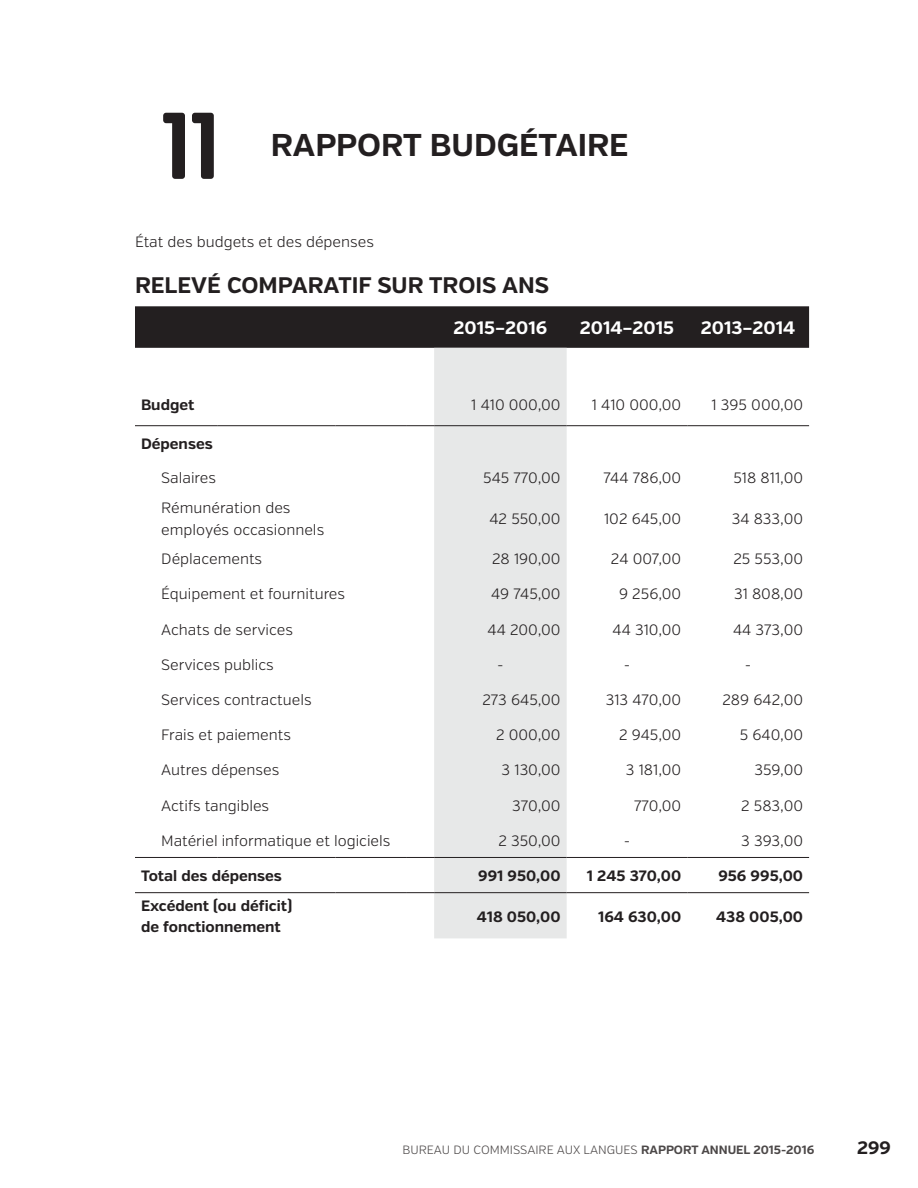
<style>
.page{position:relative;width:918px;height:1188px;background:#fff}
.page>*{position:absolute;margin:0;border:0;box-sizing:border-box;transform-origin:0 0}
.t1{font:700 94.5px "Antartida RD Ess";color:#231f20}
.Heading_1{font:700 31.5px "Verb";color:#231f20}
.Heading_2{font:700 22.5px "Verb";color:#231f20}
.Text{font:700 18px "Verb";color:#fff}
.t2{font:700 18px "Verb";color:#231f20}
.Text-2{font:300 15px/21.8px "Verb";color:#231f20}
.Text-3{font:700 15px/21.8px "Verb";color:#231f20}
.t3{font:300 12px "Verb";color:#4c4848}
.s1{font-weight:700}
</style>
<div class="page">
<div style="left:135px;top:306px;width:674px;height:42px;background:#231f20"></div>
<div style="left:434px;top:348px;width:133px;height:590px;background:#e7e8e8"></div>
<hr style="left:135px;top:425px;width:83px;height:1px;background:#231f20">
<hr style="left:218px;top:425px;width:117px;height:1px;background:#231f20">
<hr style="left:335px;top:425px;width:71px;height:1px;background:#231f20">
<svg style="left:406px;top:425px;width:28px;height:1px"></svg>
<hr style="left:434px;top:425px;width:133px;height:1px;background:#231f20">
<hr style="left:567px;top:425px;width:120px;height:1px;background:#231f20">
<hr style="left:687px;top:425px;width:122px;height:1px;background:#231f20">
<hr style="left:135px;top:857px;width:83px;height:1px;background:#231f20">
<hr style="left:218px;top:857px;width:117px;height:1px;background:#231f20">
<hr style="left:335px;top:857px;width:71px;height:1px;background:#231f20">
<svg style="left:406px;top:857px;width:28px;height:1px"></svg>
<hr style="left:434px;top:857px;width:133px;height:1px;background:#231f20">
<hr style="left:567px;top:857px;width:120px;height:1px;background:#231f20">
<hr style="left:687px;top:857px;width:122px;height:1px;background:#231f20">
<hr style="left:135px;top:892px;width:83px;height:1px;background:#231f20">
<hr style="left:218px;top:892px;width:117px;height:1px;background:#231f20">
<hr style="left:335px;top:892px;width:71px;height:1px;background:#231f20">
<svg style="left:406px;top:892px;width:28px;height:1px"></svg>
<hr style="left:434px;top:892px;width:133px;height:1px;background:#231f20">
<hr style="left:567px;top:892px;width:120px;height:1px;background:#231f20">
<hr style="left:687px;top:892px;width:122px;height:1px;background:#231f20">
<p class="t1" style="left:162px;top:94px;width:59px">11</p>
<p class="Heading_1" style="left:271px;top:126px;width:359px">RAPPORT BUDGÉTAIRE</p>
<p class="Text-2" style="left:135px;top:232px;width:240px">État des budgets et des dépenses</p>
<p class="Heading_2" style="left:135px;top:272px;width:415px">RELEVÉ COMPARATIF SUR TROIS ANS</p>
<p class="Text" style="left:454px;top:317px;width:95px">2015–2016</p>
<p class="Text" style="left:580px;top:317px;width:96px">2014–2015</p>
<p class="Text" style="left:701px;top:317px;width:96px">2013–2014</p>
<p class="Text-3" style="left:141px;top:394px;width:55px">Budget</p>
<p class="Text-2" style="left:471px;top:394px;width:91px">1 410 000,00</p>
<p class="Text-2" style="left:592px;top:394px;width:91px">1 410 000,00</p>
<p class="Text-2" style="left:712px;top:394px;width:93px">1 395 000,00</p>
<p class="Text-3" style="left:141px;top:433px;width:73px">Dépenses</p>
<p class="Text-2" style="left:161px;top:467px;width:56px">Salaires</p>
<p class="Text-2" style="left:483px;top:467px;width:79px">545 770,00</p>
<p class="Text-2" style="left:603px;top:467px;width:79px">744 786,00</p>
<p class="Text-2" style="left:733px;top:467px;width:71px">518 811,00</p>
<p class="Text-2" style="left:161px;top:497px;width:165px">Rémunération des employés occasionnels</p>
<p class="Text-2" style="left:489px;top:508px;width:73px">42 550,00</p>
<p class="Text-2" style="left:604px;top:508px;width:79px">102 645,00</p>
<p class="Text-2" style="left:732px;top:508px;width:73px">34 833,00</p>
<p class="Text-2" style="left:161px;top:548px;width:102px">Déplacements</p>
<p class="Text-2" style="left:492px;top:548px;width:70px">28 190,00</p>
<p class="Text-2" style="left:611px;top:548px;width:72px">24 007,00</p>
<p class="Text-2" style="left:733px;top:548px;width:71px">25 553,00</p>
<p class="Text-2" style="left:161px;top:584px;width:185px">Équipement et fournitures</p>
<p class="Text-2" style="left:491px;top:584px;width:71px">49 745,00</p>
<p class="Text-2" style="left:619px;top:584px;width:64px">9 256,00</p>
<p class="Text-2" style="left:734px;top:584px;width:71px">31 808,00</p>
<p class="Text-2" style="left:161px;top:619px;width:133px">Achats de services</p>
<p class="Text-2" style="left:488px;top:619px;width:75px">44 200,00</p>
<p class="Text-2" style="left:613px;top:619px;width:70px">44 310,00</p>
<p class="Text-2" style="left:733px;top:619px;width:72px">44 373,00</p>
<p class="Text-2" style="left:161px;top:654px;width:114px">Services publics</p>
<p class="Text-2" style="left:497px;top:654px;width:8px">-</p>
<p class="Text-2" style="left:624px;top:654px;width:8px">-</p>
<p class="Text-2" style="left:745px;top:654px;width:8px">-</p>
<p class="Text-2" style="left:161px;top:689px;width:152px">Services contractuels</p>
<p class="Text-2" style="left:482px;top:689px;width:80px">273 645,00</p>
<p class="Text-2" style="left:606px;top:689px;width:77px">313 470,00</p>
<p class="Text-2" style="left:722px;top:689px;width:82px">289 642,00</p>
<p class="Text-2" style="left:161px;top:724px;width:131px">Frais et paiements</p>
<p class="Text-2" style="left:496px;top:724px;width:66px">2 000,00</p>
<p class="Text-2" style="left:619px;top:724px;width:64px">2 945,00</p>
<p class="Text-2" style="left:740px;top:724px;width:65px">5 640,00</p>
<p class="Text-2" style="left:161px;top:760px;width:120px">Autres dépenses</p>
<p class="Text-2" style="left:502px;top:760px;width:61px">3 130,00</p>
<p class="Text-2" style="left:626px;top:760px;width:57px">3 181,00</p>
<p class="Text-2" style="left:754px;top:760px;width:50px">359,00</p>
<p class="Text-2" style="left:161px;top:795px;width:109px">Actifs tangibles</p>
<p class="Text-2" style="left:512px;top:795px;width:50px">370,00</p>
<p class="Text-2" style="left:634px;top:795px;width:49px">770,00</p>
<p class="Text-2" style="left:741px;top:795px;width:63px">2 583,00</p>
<p class="Text-2" style="left:161px;top:830px;width:231px">Matériel informatique et logiciels</p>
<p class="Text-2" style="left:498px;top:830px;width:64px">2 350,00</p>
<p class="Text-2" style="left:624px;top:830px;width:8px">-</p>
<p class="Text-2" style="left:741px;top:830px;width:63px">3 393,00</p>
<p class="Text-3" style="left:141px;top:865px;width:143px">Total des dépenses</p>
<p class="Text-3" style="left:478px;top:865px;width:84px">991 950,00</p>
<p class="Text-3" style="left:587px;top:865px;width:96px">1 245 370,00</p>
<p class="Text-3" style="left:718px;top:865px;width:86px">956 995,00</p>
<p class="Text-3" style="left:141px;top:895px;width:153px">Excédent (ou déficit) de fonctionnement</p>
<p class="Text-3" style="left:477px;top:906px;width:85px">418 050,00</p>
<p class="Text-3" style="left:598px;top:906px;width:85px">164 630,00</p>
<p class="Text-3" style="left:716px;top:906px;width:88px">438 005,00</p>
<p class="t3" style="left:402px;top:1143px;width:413px">BUREAU DU COMMISSAIRE AUX LANGUES <span class="s1">RAPPORT ANNUEL 2015-2016</span></p>
<p class="t2" style="left:857px;top:1136px;width:35px">299</p>
</div>
